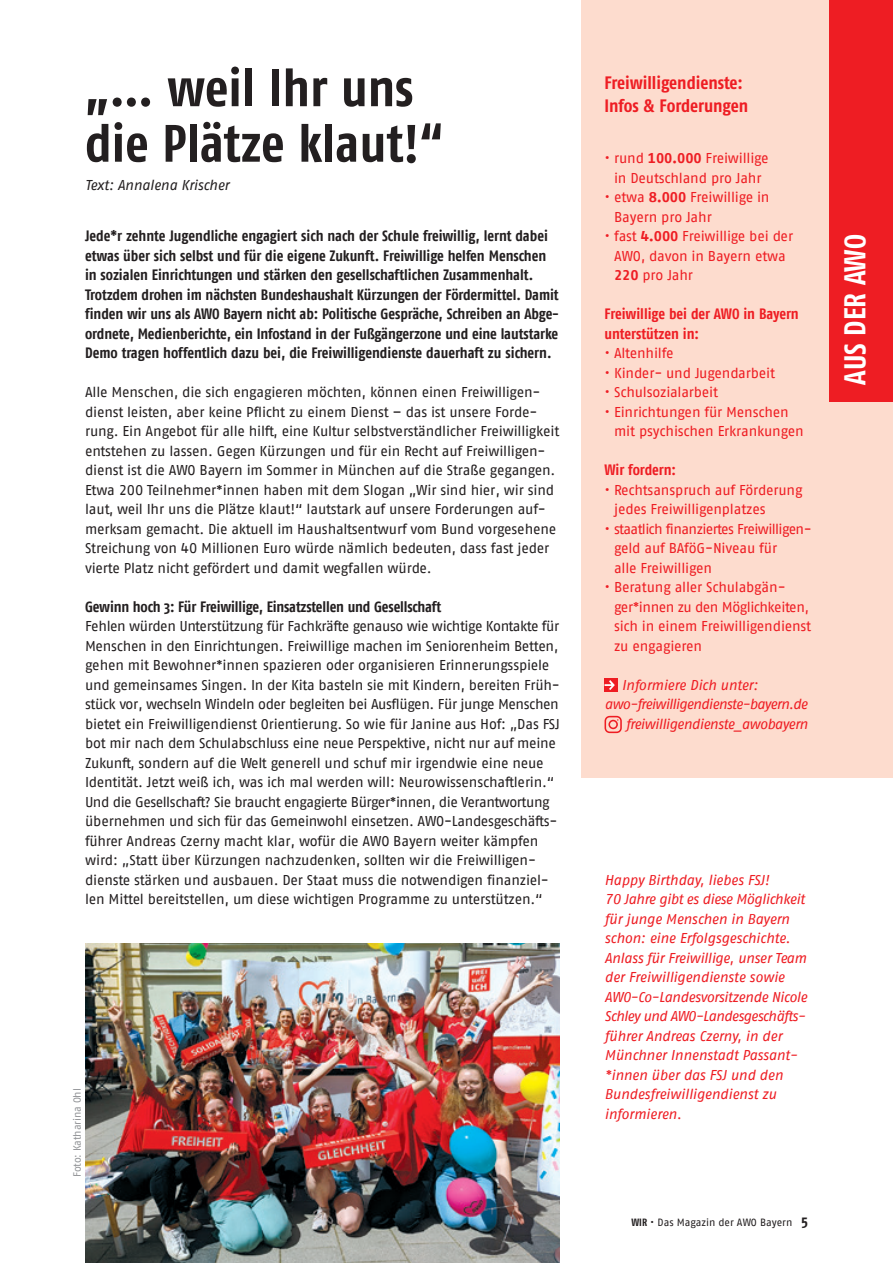
<style>
.page{position:relative;width:893px;height:1263px;background:#fff}
.page>*{position:absolute;margin:0;border:0;box-sizing:border-box;transform-origin:0 0}
.t1{font:700 52.5px/55.5px "AWO Fago Cond";color:#231f20}
.t2{font:700 30px "AWO Fago Cond";letter-spacing:-.005em;color:#fff}
.t3{font:700 18px/22.5px "Fago Co";letter-spacing:-.005em;color:#ee1d23}
.t4{font:700 15px/19.5px "AWO Fago Cond";letter-spacing:-.005em;color:#231f20}
.t5{font:700 15px/19.5px "AWO Fago Cond";letter-spacing:-.005em;color:#ee1d23}
.t6{font:14.25px/19.5px "AWO Fago Office";letter-spacing:-.015em;color:#231f20}
.t7{font:14.25px/19.5px "AWO Fago Office";letter-spacing:-.01em;color:#ee1d23}
.t8{font:italic 14.25px/19.5px "AWO Fago Office";letter-spacing:-.02em;color:#ee1d23}
.t9{font:14.25px/19.5px "AWO Fago Office";letter-spacing:-.03em;color:#ee1d23}
.t10{font:italic 14.25px "AWO Fago Office";letter-spacing:-.05em;color:#ee1d23}
.t11{font:italic 14.25px "AWO Fago Office";letter-spacing:-.04em;color:#ee1d23}
.t12{font:italic 14.25px "AWO Fago Office";letter-spacing:-.015em;color:#231f20}
.t13{font:10.5px "AWO Fago Office";color:#231f20}
.t14{font:10.5px "AWO Fago Office";letter-spacing:-.01em;color:#939598}
.s1{font-weight:700}
.s2{font-family:"AWO Fago Cond";font-weight:700}
.s3{font-family:"AWO Fago Cond";font-weight:700;font-size:15px}
</style>
<div class="page">
<div style="left:581px;top:0;width:312px;height:777px;background:#fddcce"></div>
<div style="left:829px;top:0;width:64px;height:402px;background:#ee1d23"></div>
<div style="left:605px;top:678px;width:13px;height:14px;background:#ee1d23"></div>
<svg style="left:604px;top:680px;width:11px;height:10px"></svg>
<svg style="left:604px;top:716px;width:18px;height:17px"></svg>
<img style="left:85px;top:943px;width:475px;height:320px">
<h1 class="t1" style="left:85px;top:59px;width:360px">„… weil Ihr uns die Plätze klaut!“</h1>
<p class="t12" style="left:85px;top:177px;width:146px">Text: Annalena Krischer</p>
<p class="t4" style="left:85px;top:226px;width:475px">Jede*r zehnte Jugendliche engagiert sich nach der Schule freiwillig, lernt dabei etwas über sich selbst und für die eigene Zukunft. Freiwillige helfen Menschen in sozialen Einrichtungen und stärken den gesellschaftlichen Zusammenhalt.<br>Trotzdem drohen im nächsten Bundeshaushalt Kürzungen der Fördermittel. Damit finden wir uns als AWO Bayern nicht ab: Politische Gespräche, Schreiben an Abge&shy;ordnete, Medienberichte, ein Infostand in der Fußgängerzone und eine lautstarke Demo tragen hoffentlich dazu bei, die Freiwilligendienste dauerhaft zu sichern.</p>
<p class="t6" style="left:85px;top:382px;width:476px">Alle Menschen, die sich engagieren möchten, können einen Freiwilligen&shy;dienst leisten, aber keine Pflicht zu einem Dienst – das ist unsere Forde&shy;rung. Ein Angebot für alle hilft, eine Kultur selbstverständlicher Freiwilligkeit entstehen zu lassen. Gegen Kürzungen und für ein Recht auf Freiwilligen&shy;dienst ist die AWO Bayern im Sommer in München auf die Straße gegangen.<br>Etwa 200 Teilnehmer*innen haben mit dem Slogan „Wir sind hier, wir sind laut, weil Ihr uns die Plätze klaut!“ lautstark auf unsere Forderungen auf&shy;merksam gemacht. Die aktuell im Haushaltsentwurf vom Bund vorgesehene Streichung von 40 Millionen Euro würde nämlich bedeuten, dass fast jeder vierte Platz nicht gefördert und damit wegfallen würde.</p>
<p class="t4" style="left:85px;top:596px;width:358px">Gewinn hoch 3: Für Freiwillige, Einsatzstellen und Gesellschaft</p>
<p class="t6" style="left:85px;top:616px;width:476px">Fehlen würden Unterstützung für Fachkräfte genauso wie wichtige Kontakte für Menschen in den Einrichtungen. Freiwillige machen im Seniorenheim Betten, gehen mit Bewohner*innen spazieren oder organisieren Erinnerungsspiele und gemeinsames Singen. In der Kita basteln sie mit Kindern, bereiten Früh&shy;stück vor, wechseln Windeln oder begleiten bei Ausflügen. Für junge Menschen bietet ein Freiwilligendienst Orientierung. So wie für Janine aus Hof: „Das FSJ bot mir nach dem Schulabschluss eine neue Perspektive, nicht nur auf meine Zukunft, sondern auf die Welt generell und schuf mir irgendwie eine neue Identität. Jetzt weiß ich, was ich mal werden will: Neurowissenschaftlerin.“ Und die Gesellschaft? Sie braucht engagierte Bürger*innen, die Verantwortung übernehmen und sich für das Gemeinwohl einsetzen. AWO-Landesgeschäfts&shy;führer Andreas Czerny macht klar, wofür die AWO Bayern weiter kämpfen wird: „Statt über Kürzungen nachzudenken, sollten wir die Freiwilligen&shy;dienste stärken und ausbauen. Der Staat muss die notwendigen finanziel&shy;len Mittel bereitstellen, um diese wichtigen Programme zu unterstützen.“</p>
<p class="t14" style="left:71px;top:1177px;width:90px;rotate:-90deg">Foto: Katharina Ohl</p>
<p class="t3" style="left:604px;top:71px;width:145px">Freiwilligendienste:<br>Infos &amp; Forderungen</p>
<p class="t7" style="left:604px;top:148px;width:166px;text-align:center">• rund <span class="s1">100.000</span> Freiwillige in Deutschland pro Jahr</p>
<p class="t7" style="left:614px;top:187px;width:157px;text-indent:-10px">• etwa <span class="s1">8.000</span> Freiwillige in<br>Bayern pro Jahr</p>
<p class="t7" style="left:614px;top:226px;width:181px;text-indent:-10px">• fast <span class="s1">4.000</span> Freiwillige bei der<br>AWO, davon in Bayern etwa<br><span class="s1">220</span> pro Jahr</p>
<p class="t5" style="left:604px;top:304px;width:196px">Freiwillige bei der AWO in Bayern unterstützen in:</p>
<p class="t7" style="left:604px;top:343px;width:71px">• Altenhilfe</p>
<p class="t7" style="left:604px;top:363px;width:172px">• Kinder- und Jugendarbeit</p>
<p class="t7" style="left:604px;top:382px;width:115px">• Schulsozialarbeit</p>
<p class="t7" style="left:614px;top:402px;width:191px;text-indent:-10px">• Einrichtungen für Menschen mit psychischen Erkrankungen</p>
<p class="t5" style="left:604px;top:460px;width:73px">Wir fordern:</p>
<p class="t7" style="left:614px;top:480px;width:190px;text-indent:-10px">• Rechtsanspruch auf Förderung jedes Freiwilligenplatzes</p>
<p class="t9" style="left:614px;top:519px;width:199px;text-indent:-10px">• staatlich finanziertes Freiwilligen&shy;geld auf BAföG-Niveau für<br>alle Freiwilligen</p>
<p class="t7" style="left:614px;top:577px;width:199px;text-indent:-10px">• Beratung aller Schulabgän&shy;ger*innen zu den Möglichkeiten, sich in einem Freiwilligendienst zu engagieren</p>
<p class="t8" style="left:622px;top:675px;width:138px">Informiere Dich unter:</p>
<p class="t10" style="left:604px;top:696px;width:205px">awo-freiwilligendienste-bayern.de</p>
<p class="t11" style="left:626px;top:716px;width:184px">freiwilligendienste_awobayern</p>
<h2 class="t2" style="left:837px;top:385px;width:152px;rotate:-90deg">AUS DER AWO</h2>
<h2 class="t2" style="left:837px;top:385px;width:83px;rotate:-90deg">????????</h2>
<p class="t8" style="left:604px;top:870px;width:204px">Happy Birthday, liebes FSJ!<br>70 Jahre gibt es diese Möglichkeit für junge Menschen in Bayern schon: eine Erfolgsgeschichte.<br>Anlass für Freiwillige, unser Team der Freiwilligendienste sowie<br>AWO-Co-Landesvorsitzende Nicole<br>Schley und AWO-Landesgeschäfts&shy;führer Andreas Czerny, in der<br>Münchner Innenstadt Passant-*innen über das FSJ und den<br>Bundesfreiwilligendienst zu informieren.</p>
<p class="t13" style="left:631px;top:1217px;width:178px"><span class="s2">WIR</span> • Das Magazin der AWO Bayern <span class="s3">5</span></p>
</div>
